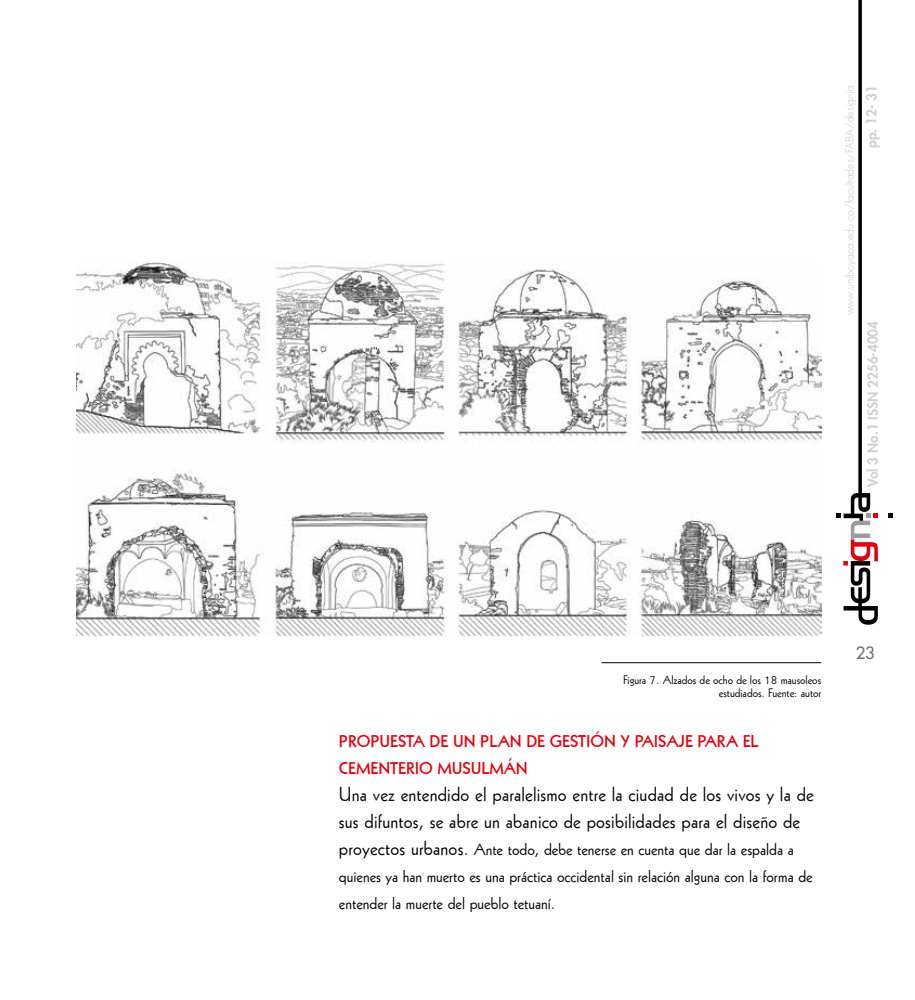
<style>
.page{position:relative;width:915px;height:1000px;background:#fff}
.page>*{position:absolute;margin:0;border:0;box-sizing:border-box;transform-origin:0 0}
.t1{font:19.5px/27px "Geometric 231 BT Roman C";letter-spacing:.01em;color:#000}
.t2{font:16.5px/27px "Geometric 231 BT Roman C";color:#000}
.t3{font:16.5px/27px "Geometric 231 BT Bold C";color:#e3000b}
.t4{font:500 16.5px "Futura Std";color:#6e6e6e}
.t5{font:800 13.5px "Futura Std";color:#cfd0d0}
.t6{font:12px/13.5px "Geometric 231 BT Roman C";letter-spacing:-.005em;color:#000;text-align:right}
.t7{font:300 10.5px "Futura Std";color:#c5c6c6}
.s1{font-size:19.5px}
</style>
<div class="page">
<svg style="left:888px;top:513px;width:4px;height:5px"></svg>
<svg style="left:836px;top:0;width:41px;height:624px"></svg>
<img style="left:77px;top:261px;width:744px;height:375px">
<hr style="left:601px;top:662px;width:219px;height:1px;background:#000">
<p class="t7" style="left:843px;top:315px;width:231px;rotate:-90deg">www.uniboyaca.edu.co/facultades/FABA/designia</p>
<p class="t5" style="left:862px;top:148px;width:64px;rotate:-90deg">pp. 12- 31</p>
<p class="t5" style="left:864px;top:486px;width:167px;rotate:-90deg">Vol 3 No.1 ISSN 2256-4004</p>
<p class="t6" style="left:623px;top:672px;width:199px">Figura 7. Alzados de ocho de los 18 mausoleos estudiados. Fuente: autor</p>
<p class="t3" style="left:339px;top:726px;width:421px">PROPUESTA DE UN PLAN DE GESTIÓN Y PAISAJE PARA EL<br>CEMENTERIO MUSULMÁN</p>
<p class="t1" style="left:339px;top:779px;width:476px">Una vez entendido el paralelismo entre la ciudad de los vivos y la de sus difuntos, se abre un abanico de posibilidades para el diseño de</p>
<p class="t2" style="left:339px;top:835px;width:475px"><span class="s1">proyectos urbanos.</span> Ante todo, debe tenerse en cuenta que dar la espalda a quienes ya han muerto es una práctica occidental sin relación alguna con la forma de entender la muerte del pueblo tetuaní.</p>
<p class="t4" style="left:855px;top:642px;width:21px">23</p>
</div>
